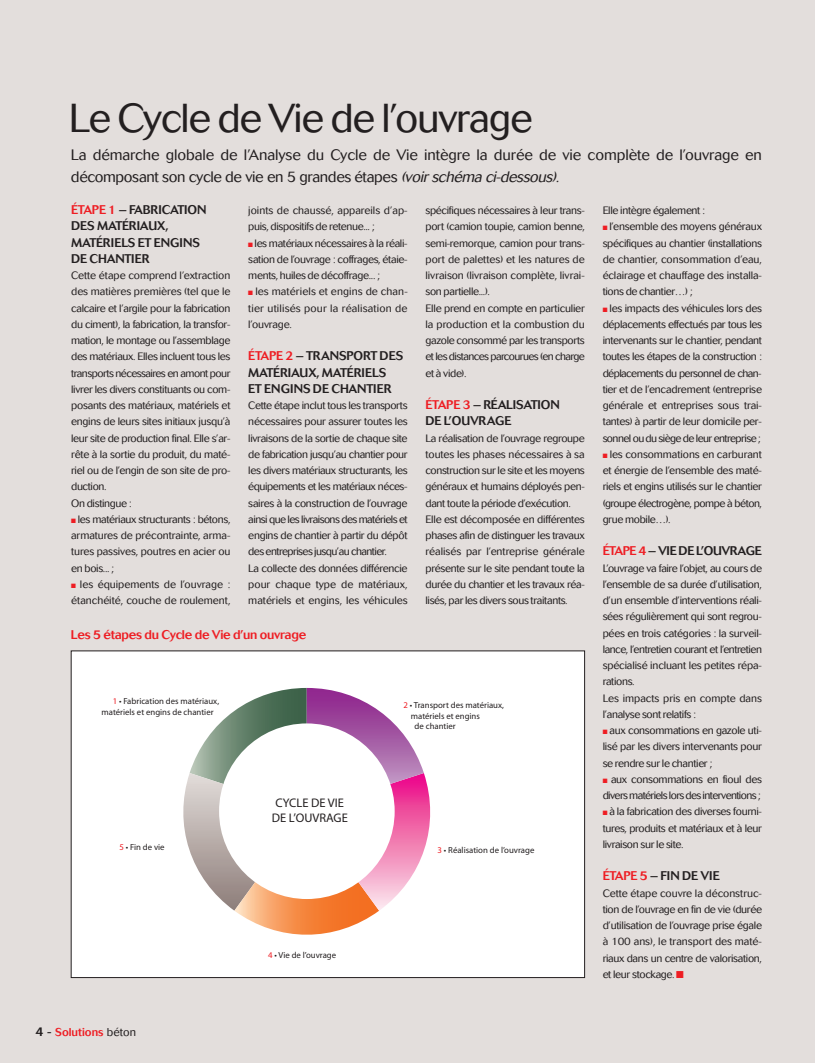
<style>
.page{position:relative;width:815px;height:1063px;background:#e3dedc}
.page>*{position:absolute;margin:0;border:0;box-sizing:border-box;transform-origin:0 0}
.t1{font:300 40px "Cosmos";letter-spacing:-.03em;color:#231f20}
.t2{font:300 15px/22.5px "Cosmos";letter-spacing:-.005em;color:#231f20}
.t3{font:500 12.5px/16.2px "Cosmos";letter-spacing:-.02em;color:#231f20}
.t4{font:500 12.5px/15px "Cosmos";color:#231f20;text-align:center}
.t5{font:500 12.5px "Cosmos";letter-spacing:-.02em;color:#ee1d23}
.t6{font:500 12.5px "Cosmos";letter-spacing:-.04em;color:#231f20}
.t7{font:500 11.25px "Cosmos";color:#ee1d23}
.t8{font:300 10.62px/16.2px "Cosmos";letter-spacing:-.03em;color:#231f20;text-align:justify}
.t9{font:300 10.62px/16.2px "Cosmos";letter-spacing:-.055em;color:#231f20}
.t10{font:300 10.62px/16.2px "Cosmos";color:#231f20}
.t11{font:500 8.75px/10.5px "Cosmos";color:#231f20}
.s1{font-style:italic}
.s2{color:#ee1d23}
.s3{font-size:12.5px;color:#231f20}
.s4{font-weight:300;color:#231f20}
</style>
<div class="page">
<div style="left:71px;top:651px;width:514px;height:327px;background:#fff"></div>
<svg style="left:183px;top:688px;width:248px;height:247px"></svg>
<div style="left:219px;top:723px;width:176px;height:176px;background:#fff;border-radius:50%"></div>
<h1 class="t1" style="left:69px;top:102px;width:465px">Le Cycle de Vie de l’ouvrage</h1>
<h2 class="t2" style="left:71px;top:144px;width:692px">La démarche globale de l’Analyse du Cycle de Vie intègre la durée de vie complète de l’ouvrage en décomposant son cycle de vie en 5 grandes étapes <span class="s1">(voirschémaci-dessous).</span></h2>
<p class="t3" style="left:71px;top:203px;width:137px"><span class="s2">ÉTAPE 1</span> – FABRICATION<br>DES MATÉRIAUX,<br>MATÉRIELS ET ENGINS<br>DE CHANTIER</p>
<p class="t8" style="left:71px;top:268px;width:161px;text-align:left">Cette étape comprend l’extraction des matières premières (tel que le calcaire et l’argile pour la fabrication du ciment), la fabrication, la transfor&shy;mation, le montage ou l’assemblage des matériaux. Elles incluent tous les transports nécessaires en amont pour livrer les divers constituants ou com&shy;posants des matériaux, matériels et engins de leurs sites initiaux jusqu’à leur site de production final. Elle s’ar&shy;rête à la sortie du produit, du maté&shy;riel ou de l’engin de son site de pro&shy;duction.<br>On distingue :</p>
<p class="t8" style="left:71px;top:512px;width:161px"><span class="s2">■</span> les matériaux structurants : bétons, armatures de précontrainte, arma&shy;tures passives, poutres en acier ou en bois... ;</p>
<p class="t10" style="left:71px;top:577px;width:161px"><span class="s2">■</span> les équipements de l’ouvrage : étanchéité, couche de roulement,</p>
<p class="t8" style="left:248px;top:203px;width:161px">joints de chaussé, appareils d’ap&shy;puis, dispositifs de retenue... ;</p>
<p class="t8" style="left:248px;top:236px;width:161px"><span class="s2">■</span> les matériaux nécessaires à la réali&shy;sation de l’ouvrage : coffrages, étaie&shy;ments, huiles de décoffrage... ;</p>
<p class="t8" style="left:248px;top:284px;width:161px"><span class="s2">■</span> les matériels et engins de chan&shy;tier utilisés pour la réalisation de l’ouvrage.</p>
<p class="t3" style="left:248px;top:349px;width:157px"><span class="s2">ÉTAPE 2</span> – TRANSPORT DES<br>MATÉRIAUX, MATÉRIELS<br>ET ENGINS DE CHANTIER</p>
<p class="t8" style="left:248px;top:398px;width:161px;text-align:left">Cette étape inclut tous les transports nécessaires pour assurer toutes les livraisons de la sortie de chaque site de fabrication jusqu’au chantier pour les divers matériaux structurants, les équipements et les matériaux néces&shy;saires à la construction de l’ouvrage ainsi que les livraisons des matériels et engins de chantier à partir du dépôt des entreprises jusqu’au chantier.<br>La collecte des données différencie pour chaque type de matériaux, matériels et engins, les véhicules</p>
<p class="t5" style="left:71px;top:630px;width:237px">Les 5 étapes du Cycle de Vie d’un ouvrage</p>
<p class="t8" style="left:425px;top:203px;width:161px;text-align:left">spécifiques nécessaires à leur trans&shy;port (camion toupie, camion benne, semi-remorque, camion pour trans&shy;port de palettes) et les natures de livraison (livraison complète, livrai&shy;son partielle...).<br>Elle prend en compte en particulier la production et la combustion du gazole consommé par les transports et les distances parcourues (en charge et à vide).</p>
<p class="t3" style="left:425px;top:398px;width:136px"><span class="s2">ÉTAPE 3</span> – RÉALISATION<br>DE L’OUVRAGE</p>
<p class="t8" style="left:425px;top:431px;width:161px;text-align:left">La réalisation de l’ouvrage regroupe toutes les phases nécessaires à sa construction sur le site et les moyens généraux et humains déployés pen&shy;dant toute la période d’exécution.<br>Elle est décomposée en différentes phases afin de distinguer les travaux réalisés par l’entreprise générale présente sur le site pendant toute la durée du chantier et les travaux réa&shy;lisés, par les divers sous traitants.</p>
<p class="t11" style="left:102px;top:697px;width:119px;text-indent:11px"><span class="s2">1</span> • Fabrication des matériaux, matériels et engins de chantier</p>
<p class="t11" style="left:404px;top:701px;width:102px"><span class="s2">2</span> • Transport des matériaux,</p>
<p class="t11" style="left:411px;top:711px;width:71px">matériels et engins</p>
<p class="t11" style="left:415px;top:722px;width:43px">de chantier</p>
<p class="t11" style="left:119px;top:842px;width:47px"><span class="s2">5</span> • Fin de vie</p>
<p class="t4" style="left:272px;top:796px;width:78px">CYCLE DE VIE<br>DE L’OUVRAGE</p>
<p class="t11" style="left:268px;top:950px;width:69px"><span class="s2">4</span> • Vie de l’ouvrage</p>
<p class="t11" style="left:438px;top:846px;width:98px"><span class="s2">3</span> • Réalisation de l’ouvrage</p>
<p class="t8" style="left:603px;top:203px;width:104px">Elle intègre également :</p>
<p class="t8" style="left:603px;top:219px;width:161px"><span class="s2">■</span> l’ensemble des moyens généraux spécifiques au chantier (installations de chantier, consommation d’eau, éclairage et chauffage des installa&shy;tions de chantier…) ;</p>
<p class="t8" style="left:603px;top:301px;width:161px"><span class="s2">■</span> les impacts des véhicules lors des déplacements effectués par tous les intervenants sur le chantier, pendant toutes les étapes de la construction : déplacements du personnel de chan&shy;tier et de l’encadrement (entreprise générale et entreprises sous trai&shy;tantes) à partir de leur domicile per&shy;sonnel ou du siège de leur entreprise ;</p>
<p class="t8" style="left:603px;top:447px;width:161px"><span class="s2">■</span> les consommations en carburant et énergie de l’ensemble des maté&shy;riels et engins utilisés sur le chantier (groupe électrogène, pompe à béton, grue mobile…).</p>
<p class="t6" style="left:603px;top:547px;width:161px"><span class="s2">ÉTAPE 4</span> – VIE DE L’OUVRAGE</p>
<p class="t8" style="left:603px;top:561px;width:161px;text-align:left">L’ouvrage va faire l’objet, au cours de l’ensemble de sa durée d’utilisation, d’un ensemble d’interventions réali&shy;sées régulièrement qui sont regrou&shy;pées en trois catégories : la surveil&shy;lance, l’entretien courant et l’entretien spécialisé incluant les petites répa&shy;rations.<br>Les impacts pris en compte dans l’analyse sont relatifs :</p>
<p class="t8" style="left:603px;top:723px;width:161px"><span class="s2">■</span> aux consommations en gazole uti&shy;lisé par les divers intervenants pour se rendre sur le chantier ;</p>
<p class="t9" style="left:603px;top:772px;width:161px"><span class="s2">■</span> aux consommations en fioul des divers matériels lors des interventions ;</p>
<p class="t8" style="left:603px;top:804px;width:161px"><span class="s2">■</span> à la fabrication des diverses fourni&shy;tures, produits et matériaux et à leur livraison sur le site.</p>
<p class="t4" style="left:603px;top:870px;width:119px"><span class="s2">ÉTAPE 5</span> – FIN DE VIE</p>
<p class="t8" style="left:603px;top:886px;width:161px">Cette étape couvre la déconstruc&shy;tion de l’ouvrage en fin de vie (durée d’utilisation de l’ouvrage prise égale à 100 ans), le transport des maté&shy;riaux dans un centre de valorisation, et leur stockage. <span class="s2">■</span></p>
<p class="t7" style="left:35px;top:1028px;width:102px"><span class="s3">4 -</span> Solutions <span class="s4">béton</span></p>
</div>
